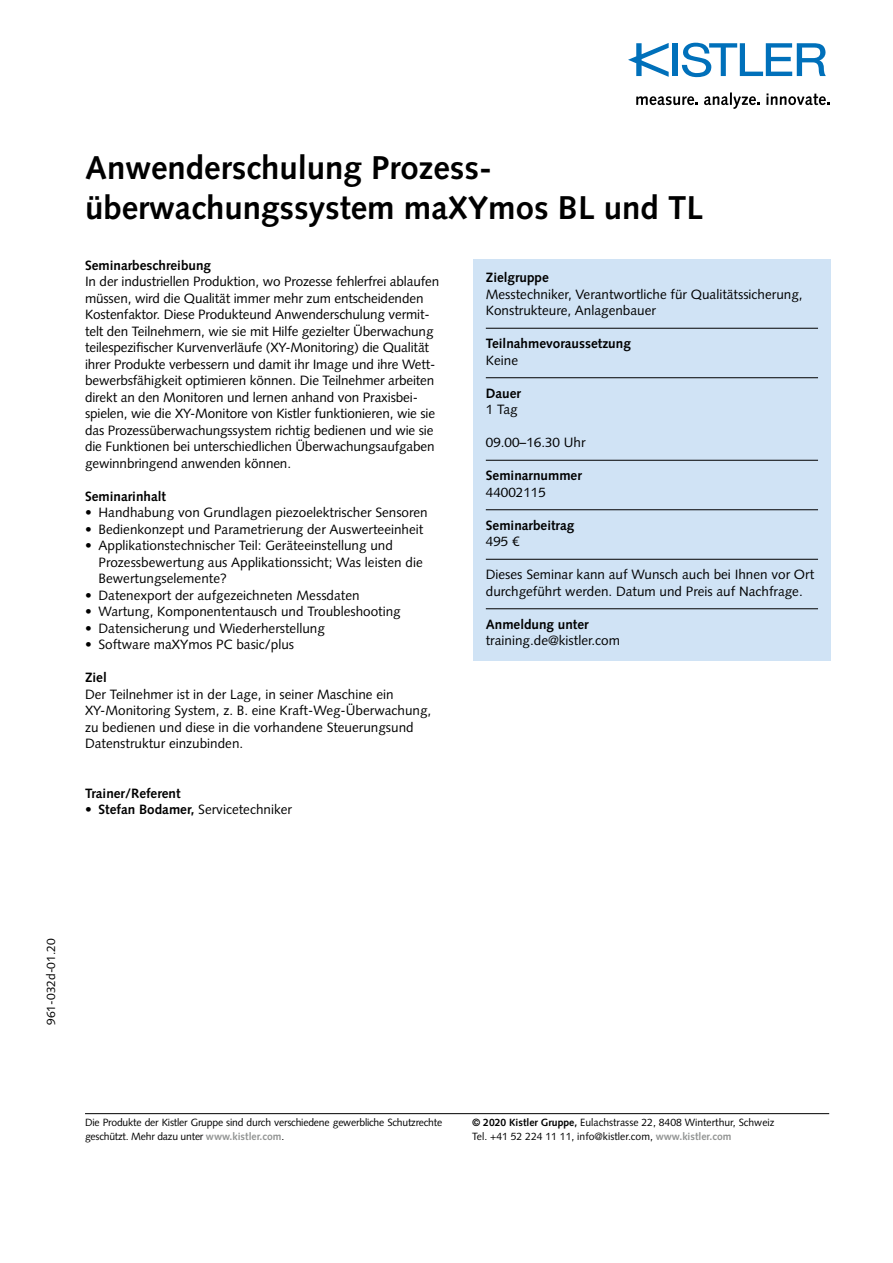
<style>
.page{position:relative;width:893px;height:1263px;background:#fff}
.page>*{position:absolute;margin:0;border:0;box-sizing:border-box;transform-origin:0 0}
.t1{font:700 33px/40.5px "Syntax LT Std";color:#000}
.t2{font:13.5px/16.5px "Syntax LT Std";color:#000}
.t3{font:700 13.5px "Syntax LT Std";color:#000}
.t4{font:12px "Syntax LT Std";color:#000}
.t5{font:10.5px/13.5px "Syntax LT Std";letter-spacing:-.02em;color:#000}
.t6{font:10.5px/13.5px "Syntax LT Std";color:#000}
.s1{font-weight:700}
.s2{font-weight:700;color:#929493}
</style>
<div class="page">
<div style="left:473px;top:259px;width:358px;height:402px;background:#d0e3f5"></div>
<hr style="left:486px;top:328px;width:332px;height:1px;background:#000">
<hr style="left:486px;top:377px;width:332px;height:1px;background:#000">
<hr style="left:486px;top:460px;width:332px;height:1px;background:#000">
<hr style="left:486px;top:509px;width:332px;height:1px;background:#000">
<hr style="left:486px;top:559px;width:332px;height:1px;background:#000">
<hr style="left:486px;top:608px;width:332px;height:1px;background:#000">
<div style="left:673px;top:43px;width:5px;height:33px;background:#0070ba"></div>
<svg style="left:682px;top:43px;width:144px;height:34px"></svg>
<svg style="left:628px;top:43px;width:41px;height:34px"></svg>
<svg style="left:636px;top:96px;width:62px;height:9px"></svg>
<svg style="left:704px;top:92px;width:56px;height:17px"></svg>
<svg style="left:766px;top:93px;width:64px;height:12px"></svg>
<hr style="left:85px;top:1113px;width:744px;height:1px;background:#000">
<h1 class="t1" style="left:85px;top:148px;width:619px">Anwenderschulung Prozess&shy;überwachungssystem maXYmos BL und TL</h1>
<p class="t3" style="left:85px;top:257px;width:128px">Seminarbeschreibung</p>
<p class="t2" style="left:85px;top:273px;width:356px">In der industriellen Produktion, wo Prozesse fehlerfrei ablaufen müssen, wird die Qualität immer mehr zum entscheidenden Kostenfaktor. Diese Produkteund Anwenderschulung vermit&shy;telt den Teilnehmern, wie sie mit Hilfe gezielter Überwachung teilespezifischer Kurvenverläufe (XY-Monitoring) die Qualität ihrer Produkte verbessern und damit ihr Image und ihre Wett&shy;bewerbsfähigkeit optimieren können. Die Teilnehmer arbeiten direkt an den Monitoren und lernen anhand von Praxisbei&shy;spielen, wie die XY-Monitore von Kistler funktionieren, wie sie das Prozessüberwachungssystem richtig bedienen und wie sie die Funktionen bei unterschiedlichen Überwachungsaufgaben gewinnbringend anwenden können.</p>
<p class="t3" style="left:85px;top:488px;width:83px">Seminarinhalt</p>
<p class="t2" style="left:85px;top:504px;width:344px">• Handhabung von Grundlagen piezoelektrischer Sensoren</p>
<p class="t2" style="left:85px;top:521px;width:340px">• Bedienkonzept und Parametrierung der Auswerteeinheit</p>
<p class="t2" style="left:99px;top:537px;width:326px;text-indent:-14px">• Applikationstechnischer Teil: Geräteeinstellung und<br>Prozessbewertung aus Applikationssicht; Was leisten die<br>Bewertungselemente?</p>
<p class="t2" style="left:85px;top:587px;width:276px">• Datenexport der aufgezeichneten Messdaten</p>
<p class="t2" style="left:85px;top:603px;width:317px">• Wartung, Komponententausch und Troubleshooting</p>
<p class="t2" style="left:85px;top:620px;width:241px">• Datensicherung und Wiederherstellung</p>
<p class="t2" style="left:85px;top:636px;width:211px">• Software maXYmos PC basic/plus</p>
<p class="t3" style="left:85px;top:670px;width:23px">Ziel</p>
<p class="t2" style="left:85px;top:686px;width:348px">Der Teilnehmer ist in der Lage, in seiner Maschine ein XY-Monitoring System, z. B. eine Kraft-Weg-Überwachung, zu bedienen und diese in die vorhandene Steuerungsund Datenstruktur einzubinden.</p>
<p class="t3" style="left:85px;top:785px;width:97px">Trainer/Referent</p>
<p class="t2" style="left:85px;top:801px;width:208px"><span class="s1">• Stefan Bodamer,</span> Servicetechniker</p>
<p class="t3" style="left:486px;top:270px;width:65px">Zielgruppe</p>
<p class="t2" style="left:486px;top:286px;width:318px">Messtechniker, Verantwortliche für Qualitätssicherung,<br>Konstrukteure, Anlagenbauer</p>
<p class="t3" style="left:486px;top:336px;width:147px">Teilnahmevoraussetzung</p>
<p class="t2" style="left:486px;top:352px;width:34px">Keine</p>
<p class="t3" style="left:486px;top:385px;width:37px">Dauer</p>
<p class="t2" style="left:486px;top:401px;width:33px">1 Tag</p>
<p class="t2" style="left:486px;top:434px;width:101px">09.00–16.30 Uhr</p>
<p class="t3" style="left:486px;top:468px;width:97px">Seminarnummer</p>
<p class="t2" style="left:486px;top:484px;width:62px">44002115</p>
<p class="t3" style="left:486px;top:517px;width:90px">Seminarbeitrag</p>
<p class="t2" style="left:486px;top:533px;width:35px">495 €</p>
<p class="t2" style="left:486px;top:566px;width:330px">Dieses Seminar kann auf Wunsch auch bei Ihnen vor Ort durchgeführt werden. Datum und Preis auf Nachfrage.</p>
<p class="t3" style="left:486px;top:616px;width:104px">Anmeldung unter</p>
<p class="t2" style="left:486px;top:632px;width:136px">training.de@kistler.com</p>
<p class="t4" style="left:44px;top:1025px;width:88px;rotate:-90deg">961-032d-01.20</p>
<p class="t5" style="left:85px;top:1116px;width:359px">Die Produkte der Kistler Gruppe sind durch verschiedene gewerbliche Schutzrechte geschützt. Mehr dazu unter <span class="s2">www.kistler.com</span>.</p>
<p class="t6" style="left:472px;top:1116px;width:304px"><span class="s1">© 2020 Kistler Gruppe,</span> Eulachstrasse 22, 8408 Winterthur, Schweiz<br>Tel. +41 52 224 11 11, info@kistler.com, <span class="s2">www.kistler.com</span></p>
</div>
